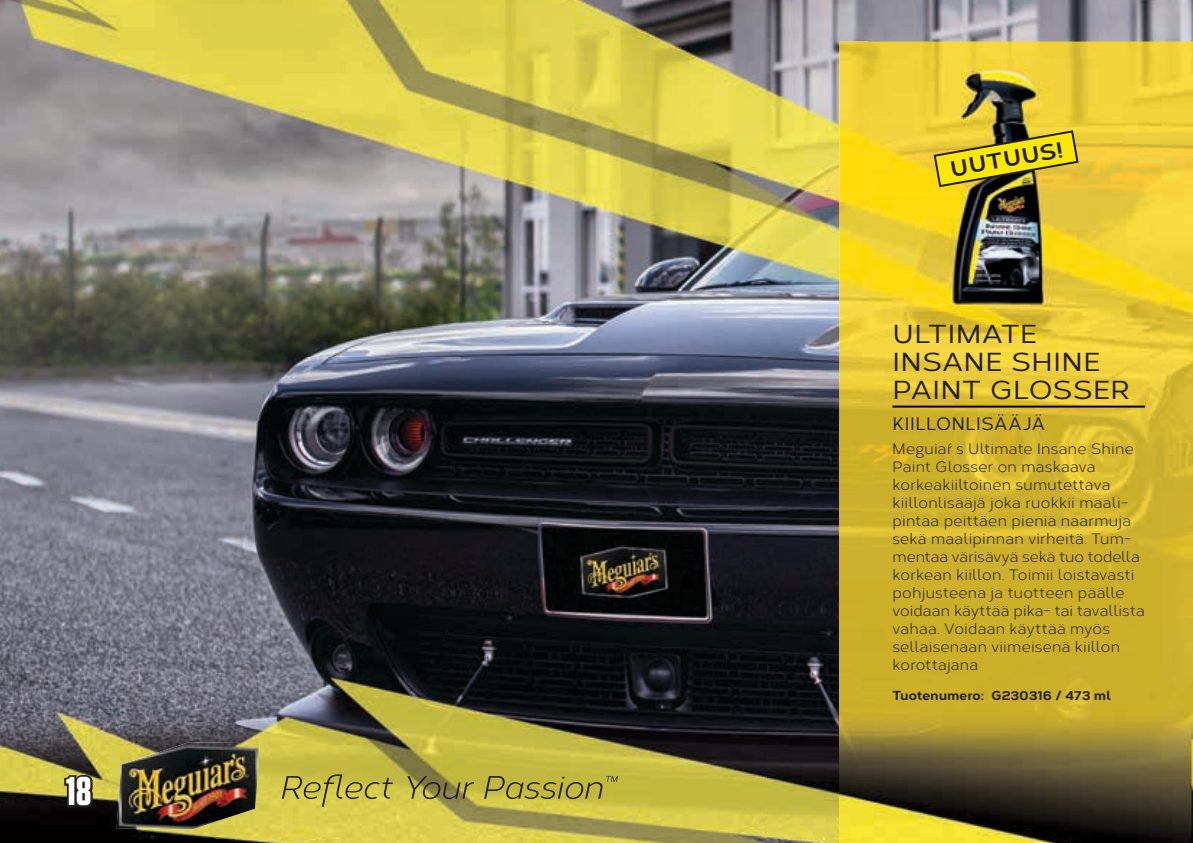
<style>
.page{position:relative;width:1193px;height:843px;background:#fff}
.page>*{position:absolute;margin:0;border:0;box-sizing:border-box;transform-origin:0 0}
.t1{font:700 40px "Tungsten";color:#fff}
.t2{font:500 26px/28px "Corbert";letter-spacing:.015em;color:#231f20;scale:1.1 1}
.t3{font:700 22px "Corbert";color:#231f20;scale:1.1 1}
.t4{font:500 18px "Corbert";letter-spacing:.03em;color:#231f20}
.t5{font:15px/18px "Corbert";letter-spacing:.015em;color:#231f20}
.t6{font:800 13px "Corbert";letter-spacing:.03em;color:#231f20}
</style>
<div class="page">
<img style="left:0;top:420px;width:49px;height:198px">
<img style="left:49px;top:420px;width:1144px;height:198px">
<img style="left:0;top:0;width:868px;height:420px">
<img style="left:868px;top:0;width:325px;height:41px">
<img style="left:839px;top:41px;width:354px;height:379px">
<img style="left:0;top:618px;width:1193px;height:224px">
<img style="left:870px;top:59px;width:256px;height:256px">
<hr style="left:892px;top:405px;width:253px;height:2px;background:#010101">
<svg style="left:932px;top:129px;width:148px;height:59px;background:#cbb61f"></svg>
<svg style="left:62px;top:772px;width:33px;height:37px"></svg>
<img style="left:117px;top:741px;width:143px;height:96px">
<svg style="left:282px;top:774px;width:111px;height:32px;background:#b7ae43"></svg>
<svg style="left:407px;top:775px;width:67px;height:23px;background:#91893d"></svg>
<svg style="left:484px;top:775px;width:134px;height:23px;background:#a89f39"></svg>
<svg style="left:1190px;top:838px;width:3px;height:5px"></svg>
<h1 class="t1" style="left:66px;top:769px;width:27px">18</h1>
<h3 class="t3" style="left:947px;top:152px;width:110px;rotate:-10deg">UUTUUS!</h3>
<h2 class="t2" style="left:892px;top:318px;width:218px">ULTIMATE<br>INSANE SHINE<br>PAINT GLOSSER</h2>
<p class="t4" style="left:892px;top:410px;width:154px">KIILLONLISÄÄJÄ</p>
<p class="t5" style="left:892px;top:438px;width:254px">Meguiar´ s Ultimate Insane Shine<br>Paint Glosser on maskaava korkeakiiltoinen sumutettava kiillonlisääjä joka ruokkii maali&shy;pintaa peittäen pieniä naarmuja sekä maalipinnan virheitä. Tum&shy;mentaa värisävyä sekä tuo todella korkean kiillon. Toimii loistavasti pohjusteena ja tuotteen päälle voidaan käyttää pika- tai tavallista vahaa. Voidaan käyttää myös sellaisenaan viimeisenä kiillon korottajana</p>
<p class="t6" style="left:892px;top:684px;width:220px">Tuotenumero: G230316 / 473 ml</p>
</div>
